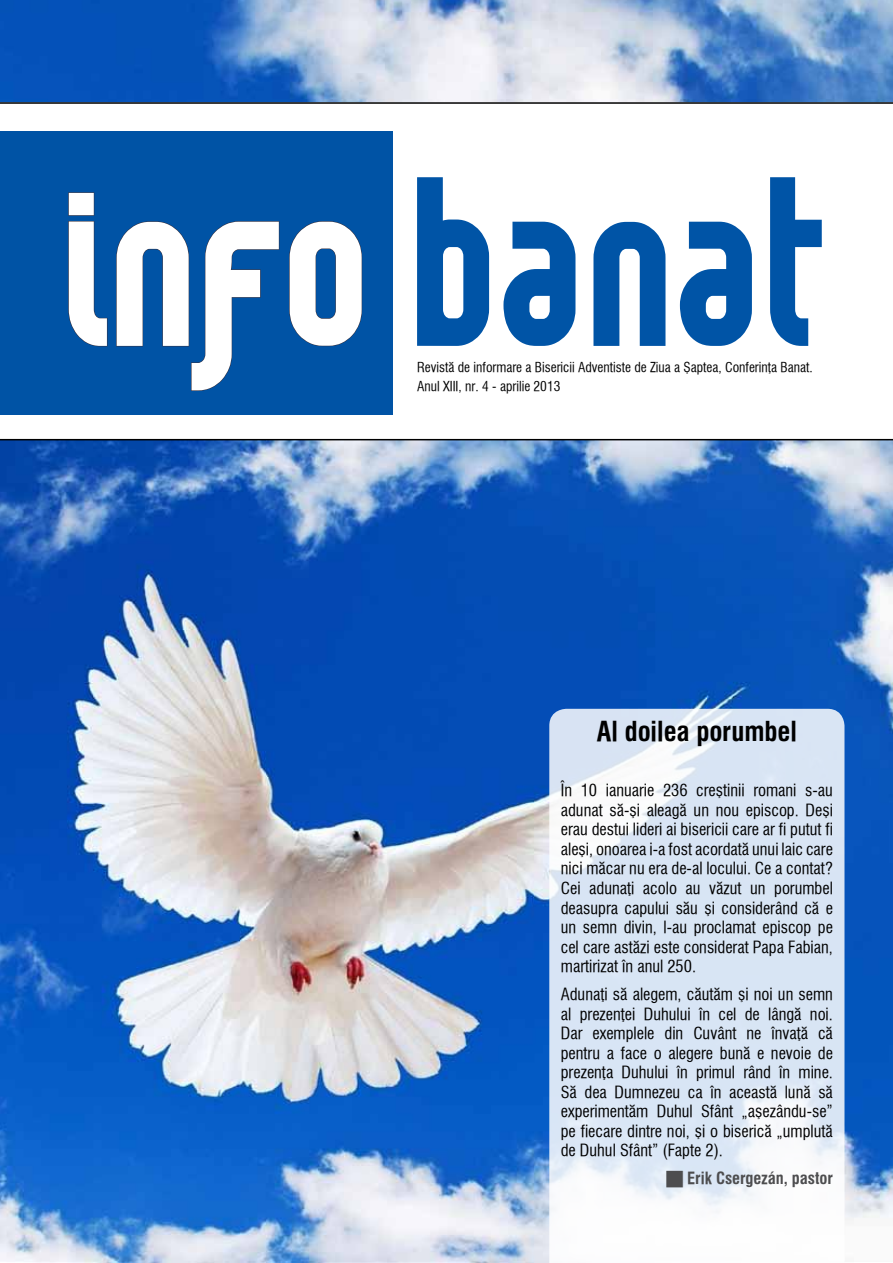
<style>
.page{position:relative;width:893px;height:1263px;background:#fff}
.page>*{position:absolute;margin:0;border:0;box-sizing:border-box;transform-origin:0 0}
.t1{font:900 180px "Reflex";color:#fff}
.t2{font:700 27px "Geneva Narrow";color:#000}
.t3{font:16.5px/19.5px "Geneva Narrow";color:#000;text-align:justify}
.t4{font:700 16.5px "Geneva Narrow";color:#4d4d4f}
.t5{font:13.5px/19px "Geneva Narrow";color:#000}
</style>
<div class="page">
<img style="left:0;top:0;width:893px;height:102px">
<img style="left:0;top:440px;width:893px;height:823px">
<div style="left:0;top:131px;width:393px;height:284px;background:#0053a5"></div>
<svg style="left:68px;top:192px;width:40px;height:155px"></svg>
<svg style="left:116px;top:221px;width:164px;height:170px"></svg>
<svg style="left:289px;top:221px;width:73px;height:125px"></svg>
<svg style="left:417px;top:177px;width:405px;height:169px"></svg>
<hr style="left:0;top:439px;width:893px;height:1px;background:#000">
<hr style="left:0;top:102px;width:893px;height:2px;background:#000">
<svg style="left:549px;top:709px;width:295px;height:554px;fill:#d8e5f5"></svg>
<svg style="left:666px;top:1171px;width:17px;height:16px"></svg>
<h1 class="t1" style="left:60px;top:135px;width:312px">info</h1>
<p class="t5" style="left:417px;top:358px;width:397px">Revistă de informare a Bisericii Adventiste de Ziua a Şaptea, Conferinţa Banat.<br>Anul XIII, nr. 4 - aprilie 2013</p>
<h2 class="t2" style="left:597px;top:715px;width:202px">Al doilea porumbel</h2>
<p class="t3" style="left:561px;top:781px;width:274px">În 10 ianuarie 236 creştinii romani s-au adunat să-şi aleagă un nou episcop. Deşi erau destui lideri ai bisericii care ar fi putut fi aleşi, onoarea i-a fost acordată unui laic care nici măcar nu era de-al locului. Ce a contat?<br>Cei adunaţi acolo au văzut un porumbel deasupra capului său şi considerând că e un semn divin, l-au proclamat episcop pe cel care astăzi este considerat Papa Fabian, martirizat în anul 250.</p>
<p class="t3" style="left:561px;top:984px;width:274px">Adunaţi să alegem, căutăm şi noi un semn al prezenţei Duhului în cel de lângă noi.<br>Dar exemplele din Cuvânt ne învaţă că pentru a face o alegere bună e nevoie de prezenţa Duhului în primul rând în mine.<br>Să dea Dumnezeu ca în această lună să experimentăm Duhul Sfânt „aşezându-se” pe fiecare dintre noi, şi o biserică „umplută de Duhul Sfânt” (Fapte 2).</p>
<p class="t4" style="left:687px;top:1168px;width:147px">Erik Csergezán, pastor</p>
</div>
